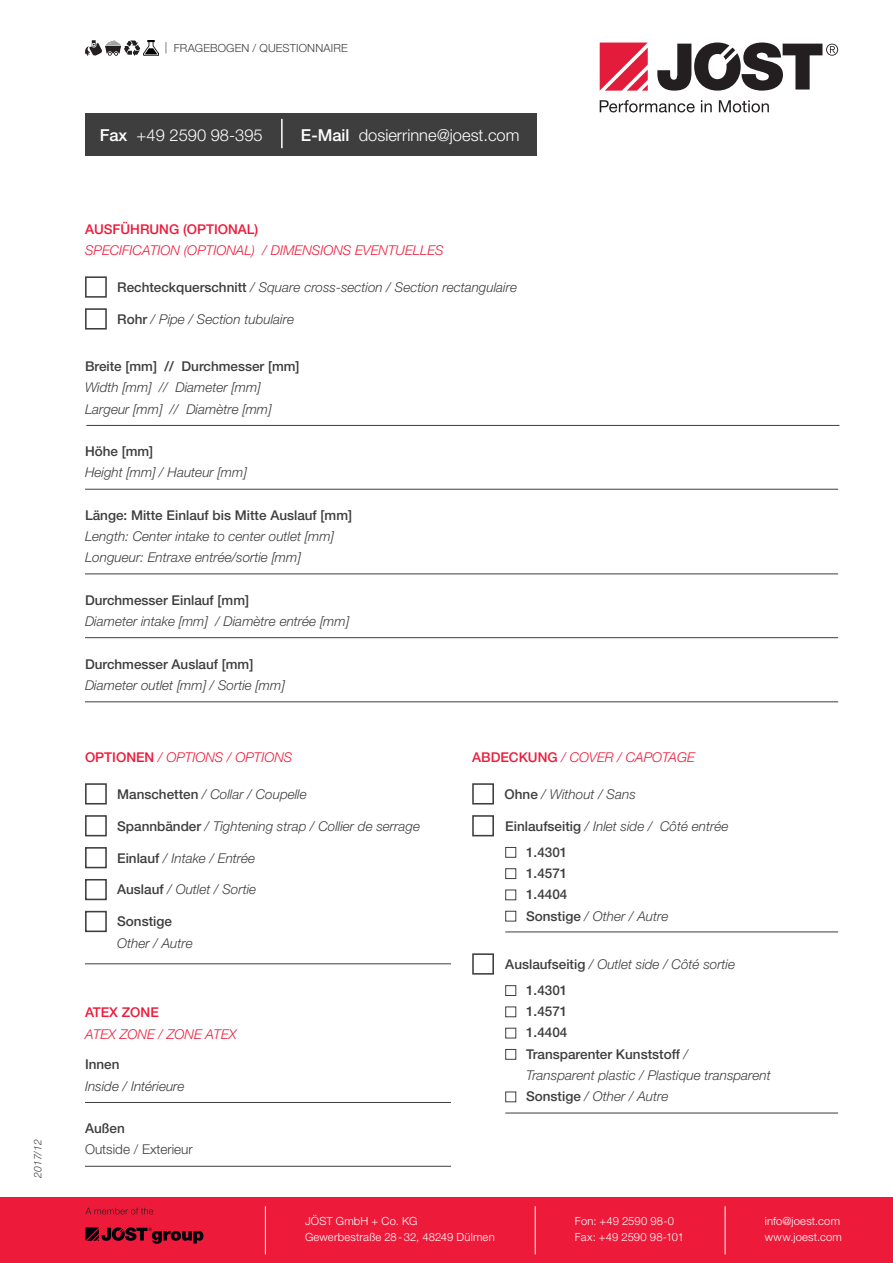
<style>
.page{position:relative;width:893px;height:1263px;background:#fff}
.page>*{position:absolute;margin:0;border:0;box-sizing:border-box;transform-origin:0 0}
.t1{font:300 16.5px "Helvetica Neue LT Pro";color:#fff}
.t2{font:italic 300 13.5px/21.3px "Helvetica Neue LT Pro";color:#3e3e3f}
.t3{font:500 13.5px/21.3px "Helvetica Neue LT Pro";color:#3e3e3f}
.t4{font:italic 300 13.5px "Helvetica Neue LT Pro";color:#ed1a3a}
.t5{font:500 13.5px "Helvetica Neue LT Pro";color:#ed1a3a}
.t6{font:300 13.5px "Helvetica Neue LT Pro";color:#3e3e3f}
.t7{font:300 11.25px/15.9px "Helvetica Neue LT Pro";letter-spacing:.015em;color:#fff}
.t8{font:300 11.25px "Helvetica Neue LT Pro";letter-spacing:.015em;color:#3e3e3f}
.t9{font:italic 300 10.5px "Helvetica Neue LT Pro";color:#3e3e3f}
.s1{font-weight:500}
.s2{font-weight:500;font-style:normal}
.s3{font-weight:300;font-style:italic}
</style>
<div class="page">
<div style="left:85px;top:113px;width:452px;height:42px;background:#3e3e3f"></div>
<svg style="left:600px;top:43px;width:48px;height:48px;background:#e8455e"></svg>
<svg style="left:600px;top:100px;width:95px;height:12px"></svg>
<svg style="left:701px;top:100px;width:11px;height:12px"></svg>
<svg style="left:719px;top:100px;width:50px;height:12px"></svg>
<svg style="left:657px;top:43px;width:181px;height:48px"></svg>
<svg style="left:85px;top:40px;width:55px;height:16px"></svg>
<img style="left:143px;top:40px;width:16px;height:16px">
<div style="left:0;top:1198px;width:893px;height:65px;background:#ed1a3a"></div>
<svg style="left:85px;top:1208px;width:68px;height:6px"></svg>
<svg style="left:85px;top:1227px;width:118px;height:17px"></svg>
<hr style="left:535px;top:1206px;width:1px;height:48px;background:#fff">
<hr style="left:265px;top:1206px;width:1px;height:48px;background:#fff">
<hr style="left:725px;top:1206px;width:1px;height:48px;background:#fff">
<hr style="left:281px;top:119px;width:2px;height:29px;background:#fff">
<hr style="left:86px;top:425px;width:753px;height:1px;background:#3e3e3f">
<hr style="left:85px;top:489px;width:753px;height:1px;background:#3e3e3f">
<hr style="left:85px;top:574px;width:753px;height:1px;background:#3e3e3f">
<hr style="left:85px;top:637px;width:753px;height:1px;background:#3e3e3f">
<hr style="left:85px;top:701px;width:753px;height:1px;background:#3e3e3f">
<hr style="left:85px;top:1102px;width:366px;height:1px;background:#3e3e3f">
<hr style="left:85px;top:1166px;width:366px;height:1px;background:#3e3e3f">
<div style="left:85px;top:276px;width:22px;height:22px;border:2px solid #3e3e3f"></div>
<div style="left:85px;top:308px;width:22px;height:22px;border:2px solid #3e3e3f"></div>
<hr style="left:85px;top:963px;width:366px;height:1px;background:#3e3e3f">
<hr style="left:505px;top:932px;width:333px;height:1px;background:#3e3e3f">
<hr style="left:505px;top:1113px;width:333px;height:1px;background:#3e3e3f">
<div style="left:472px;top:783px;width:22px;height:21px;border:2px solid #3e3e3f"></div>
<div style="left:472px;top:815px;width:22px;height:21px;border:2px solid #3e3e3f"></div>
<div style="left:472px;top:953px;width:22px;height:22px;border:2px solid #3e3e3f"></div>
<div style="left:85px;top:783px;width:22px;height:21px;border:2px solid #3e3e3f"></div>
<div style="left:85px;top:815px;width:22px;height:21px;border:2px solid #3e3e3f"></div>
<div style="left:85px;top:847px;width:22px;height:21px;border:2px solid #3e3e3f"></div>
<div style="left:85px;top:879px;width:22px;height:21px;border:2px solid #3e3e3f"></div>
<div style="left:85px;top:911px;width:22px;height:21px;border:2px solid #3e3e3f"></div>
<div style="left:505px;top:847px;width:11px;height:11px;border:1px solid #3e3e3f"></div>
<div style="left:505px;top:985px;width:11px;height:11px;border:1px solid #3e3e3f"></div>
<div style="left:505px;top:868px;width:11px;height:11px;border:1px solid #3e3e3f"></div>
<div style="left:505px;top:1006px;width:11px;height:11px;border:1px solid #3e3e3f"></div>
<div style="left:505px;top:889px;width:11px;height:11px;border:1px solid #3e3e3f"></div>
<div style="left:505px;top:1028px;width:11px;height:10px;border:1px solid #3e3e3f"></div>
<div style="left:505px;top:911px;width:11px;height:10px;border:1px solid #3e3e3f"></div>
<div style="left:505px;top:1049px;width:11px;height:11px;border:1px solid #3e3e3f"></div>
<div style="left:505px;top:1091px;width:11px;height:11px;border:1px solid #3e3e3f"></div>
<p class="t9" style="left:31px;top:1178px;width:40px;rotate:-90deg">2017/12</p>
<p class="t8" style="left:165px;top:41px;width:184px">| FRAGEBOGEN / QUESTIONNAIRE</p>
<p class="t1" style="left:100px;top:125px;width:165px"><span class="s1">Fax</span> +49 2590 98-395</p>
<p class="t1" style="left:301px;top:125px;width:220px"><span class="s1">E-Mail</span> dosierrinne@joest.com</p>
<p class="t5" style="left:85px;top:221px;width:175px">AUSFÜHRUNG (OPTIONAL)</p>
<p class="t4" style="left:85px;top:242px;width:360px">SPECIFICATION (OPTIONAL) / DIMENSIONS EVENTUELLES</p>
<p class="t2" style="left:117px;top:276px;width:401px"><span class="s2">Rechteckquerschnitt</span> / Square cross-section / Section rectangulaire</p>
<p class="t2" style="left:117px;top:308px;width:178px"><span class="s2">Rohr</span> / Pipe / Section tubulaire</p>
<p class="t3" style="left:85px;top:355px;width:216px">Breite [mm] // Durchmesser [mm]</p>
<p class="t2" style="left:85px;top:377px;width:188px">Width [mm] // Diameter [mm]<br>Largeur [mm] // Diamètre [mm]</p>
<p class="t3" style="left:85px;top:440px;width:70px">Höhe [mm]</p>
<p class="t2" style="left:85px;top:462px;width:163px">Height [mm] / Hauteur [mm]</p>
<p class="t3" style="left:85px;top:504px;width:269px">Länge: Mitte Einlauf bis Mitte Auslauf [mm]</p>
<p class="t2" style="left:85px;top:525px;width:250px">Length: Center intake to center outlet [mm]<br>Longueur: Entraxe entrée/sortie [mm]</p>
<p class="t3" style="left:85px;top:589px;width:166px">Durchmesser Einlauf [mm]</p>
<p class="t2" style="left:85px;top:611px;width:265px">Diameter intake [mm] / Diamètre entrée [mm]</p>
<p class="t3" style="left:85px;top:653px;width:170px">Durchmesser Auslauf [mm]</p>
<p class="t2" style="left:85px;top:674px;width:201px">Diameter outlet [mm] / Sortie [mm]</p>
<p class="t4" style="left:85px;top:749px;width:209px"><span class="s2">OPTIONEN</span> / OPTIONS / OPTIONS</p>
<p class="t4" style="left:472px;top:749px;width:224px"><span class="s2">ABDECKUNG</span> / COVER / CAPOTAGE</p>
<p class="t2" style="left:117px;top:783px;width:191px"><span class="s2">Manschetten</span> / Collar / Coupelle</p>
<p class="t2" style="left:505px;top:783px;width:133px"><span class="s2">Ohne</span> / Without / Sans</p>
<p class="t2" style="left:117px;top:815px;width:304px"><span class="s2">Spannbänder</span> / Tightening strap / Collier de serrage</p>
<p class="t2" style="left:117px;top:847px;width:140px"><span class="s2">Einlauf</span> / Intake / Entrée</p>
<p class="t2" style="left:117px;top:879px;width:141px"><span class="s2">Auslauf</span> / Outlet / Sortie</p>
<p class="t3" style="left:117px;top:911px;width:56px">Sonstige</p>
<p class="t2" style="left:117px;top:932px;width:77px">Other / Autre</p>
<p class="t5" style="left:85px;top:1004px;width:75px">ATEX ZONE</p>
<p class="t4" style="left:85px;top:1025px;width:153px">ATEX ZONE / ZONE ATEX</p>
<p class="t3" style="left:85px;top:1054px;width:36px">Innen</p>
<p class="t2" style="left:85px;top:1075px;width:101px">Inside / Intérieure</p>
<p class="t3" style="left:85px;top:1117px;width:41px">Außen</p>
<p class="t6" style="left:85px;top:1141px;width:109px">Outside / Exterieur</p>
<p class="t2" style="left:505px;top:815px;width:225px"><span class="s2">Einlaufseitig</span> / Inlet side / Côté entrée</p>
<p class="t3" style="left:526px;top:841px;width:144px">1.4301<br>1.4571<br>1.4404<br>Sonstige <span class="s3">/ Other / Autre</span></p>
<p class="t2" style="left:505px;top:953px;width:231px"><span class="s2">Auslaufseitig</span> / Outlet side / Côté sortie</p>
<p class="t2" style="left:526px;top:979px;width:246px"><span class="s2">1.4301<br>1.4571<br>1.4404<br>Transparenter Kunststoff</span> /<br>Transparent plastic / Plastique transparent<br><span class="s2">Sonstige</span> / Other / Autre</p>
<p class="t7" style="left:305px;top:1213px;width:191px">JÖST GmbH + Co. KG<br>Gewerbestraße 28-32, 48249 Dülmen</p>
<p class="t7" style="left:575px;top:1213px;width:111px">Fon: +49 2590 98-0<br>Fax: +49 2590 98-101</p>
<p class="t7" style="left:765px;top:1213px;width:79px">info@joest.com www.joest.com</p>
</div>
